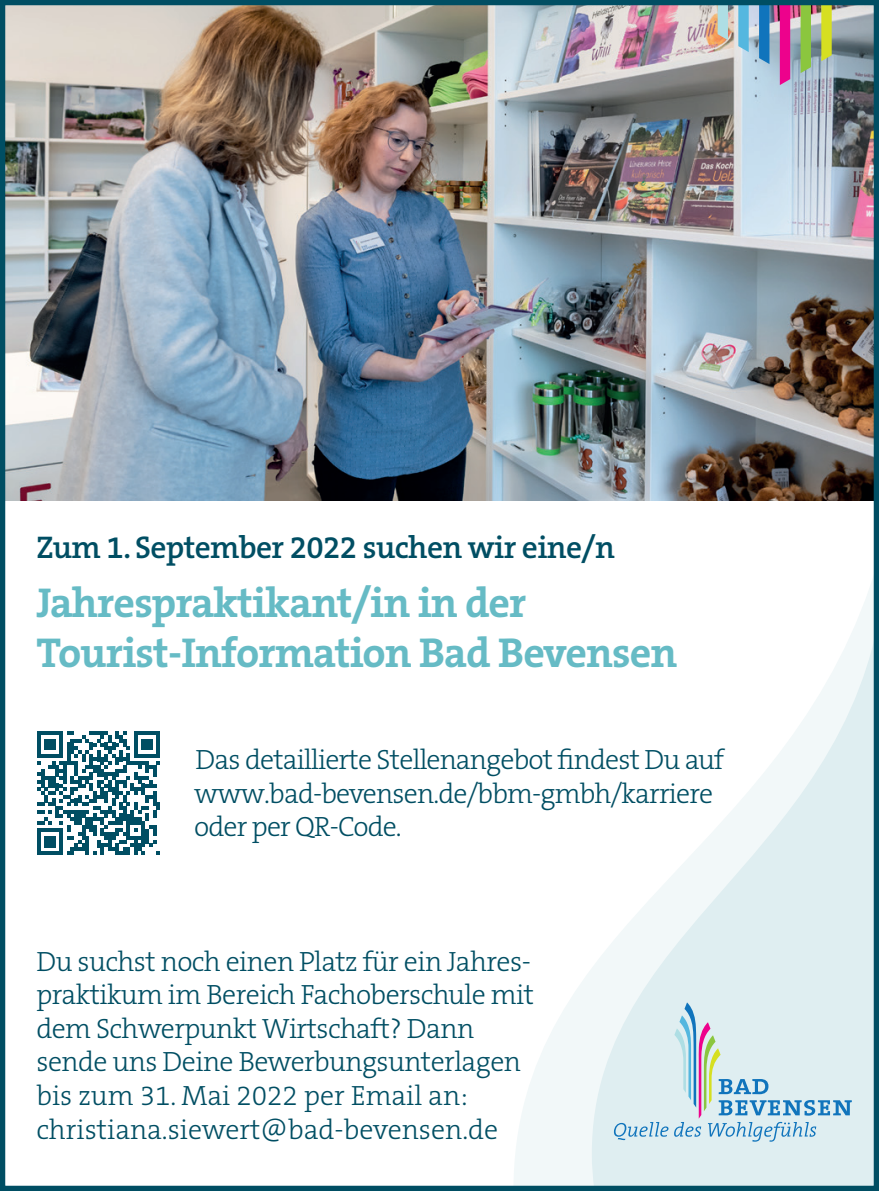
<style>
.page{position:relative;width:879px;height:1191px;background:#fff}
.page>*{position:absolute;margin:0;border:0;box-sizing:border-box;transform-origin:0 0}
.t1{font:700 42px/50.4px "The Serif B W7";letter-spacing:-.02em;color:#66bbc5}
.t2{font:600 31.5px "The Serif B W6";letter-spacing:-.02em;color:#004e63}
.t3{font:300 28px/33.6px "The Serif B W3";letter-spacing:-.02em;color:#004e63}
</style>
<div class="page">
<img style="left:6px;top:6px;width:866px;height:494px">
<svg style="left:738px;top:6px;width:10px;height:46px"></svg>
<svg style="left:758px;top:6px;width:11px;height:58px"></svg>
<svg style="left:717px;top:6px;width:10px;height:34px"></svg>
<svg style="left:779px;top:6px;width:10px;height:79px"></svg>
<svg style="left:800px;top:6px;width:10px;height:67px"></svg>
<svg style="left:820px;top:6px;width:11px;height:55px"></svg>
<svg style="left:514px;top:970px;width:77px;height:215px;fill:#f2f8f9"></svg>
<svg style="left:591px;top:582px;width:281px;height:603px"></svg>
<svg style="left:613px;top:1002px;width:238px;height:139px;background:#cde1e9"></svg>
<div style="left:0;top:0;width:878px;height:1191px;border:5px solid #004e63"></div>
<svg style="left:37px;top:731px;width:123px;height:123px"></svg>
<p class="t2" style="left:36px;top:526px;width:579px">Zum 1. September 2022 suchen wir eine/n</p>
<h1 class="t1" style="left:36px;top:577px;width:642px">Jahrespraktikant/in in der<br>Tourist-Information Bad Bevensen</h1>
<p class="t3" style="left:194px;top:743px;width:531px">Das detaillierte Stellenangebot findest Du auf www.bad-bevensen.de/bbm-gmbh/karriere oder per QR-Code.</p>
<p class="t3" style="left:36px;top:944px;width:499px">Du suchst noch einen Platz für ein Jahres&shy;praktikum im Bereich Fachoberschule mit dem Schwerpunkt Wirtschaft? Dann sende uns Deine Bewerbungsunterlagen bis zum 31. Mai 2022 per Email an: christiana.siewert@bad-bevensen.de</p>
</div>
